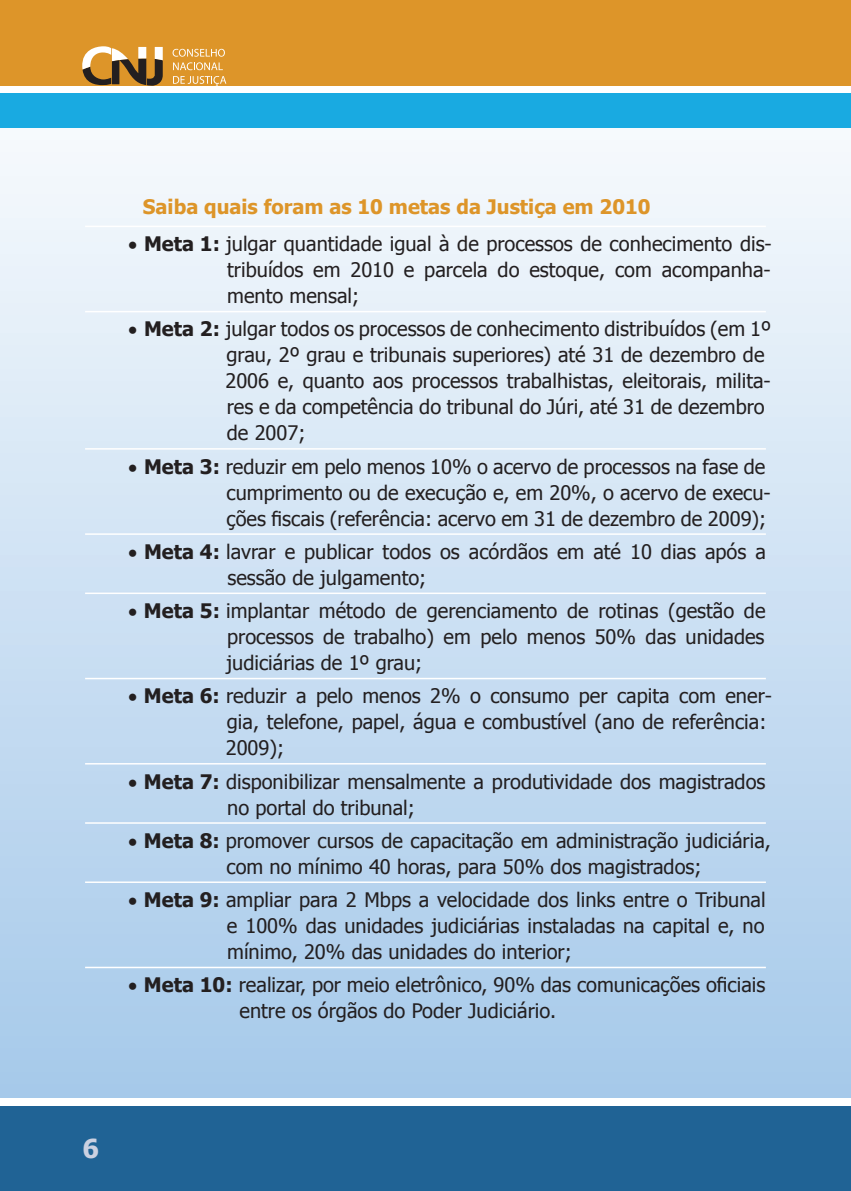
<style>
.page{position:relative;width:851px;height:1191px;background:#fff}
.page>*{position:absolute;margin:0;border:0;box-sizing:border-box;transform-origin:0 0}
.t1{font:700 26px "Tahoma";color:#cbd1e1}
.t2{font:20px/26px "Tahoma";color:#231f20}
.t3{font:700 20px "Tahoma";color:#dd9529}
.s1{font-weight:700}
</style>
<div class="page">
<div style="left:0;top:1106px;width:850px;height:85px;background:#206395"></div>
<div style="left:0;top:0;width:850px;height:86px;background:#dd9529"></div>
<div style="left:0;top:97px;width:850px;height:1000px;background:linear-gradient(to bottom,#f8fbfd,#a5c9ea)"></div>
<div style="left:0;top:93px;width:850px;height:35px;background:#19aae1"></div>
<hr style="left:850px;top:1106px;width:1px;height:85px;background:#206395">
<hr style="left:850px;top:0;width:1px;height:86px;background:#dd9529">
<svg style="left:850px;top:97px;width:1px;height:1000px"></svg>
<svg style="left:172px;top:49px;width:53px;height:21px"></svg>
<svg style="left:173px;top:76px;width:53px;height:10px"></svg>
<svg style="left:82px;top:46px;width:81px;height:40px"></svg>
<hr style="left:85px;top:226px;width:680px;height:1px;background:#fff">
<hr style="left:85px;top:311px;width:680px;height:1px;background:#fff">
<hr style="left:85px;top:448px;width:680px;height:1px;background:#fff">
<hr style="left:85px;top:533px;width:680px;height:2px;background:#fff">
<hr style="left:85px;top:592px;width:680px;height:2px;background:#fff">
<hr style="left:85px;top:678px;width:680px;height:1px;background:#fff">
<hr style="left:85px;top:763px;width:680px;height:1px;background:#fff">
<hr style="left:85px;top:822px;width:680px;height:1px;background:#fff">
<hr style="left:85px;top:881px;width:680px;height:2px;background:#fff">
<hr style="left:85px;top:966px;width:680px;height:2px;background:#fff">
<p class="t3" style="left:143px;top:192px;width:509px">Saiba quais foram as 10 metas da Justiça em 2010</p>
<p class="t2" style="left:227px;top:230px;width:546px;text-align:justify;text-indent:-99px">• <span class="s1">Meta 1:</span> julgar quantidade igual à de processos de conhecimento dis&shy;tribuídos em 2010 e parcela do estoque, com acompanha&shy;mento mensal;</p>
<p class="t2" style="left:225px;top:315px;width:547px;text-indent:-97px">• <span class="s1">Meta 2:</span> julgar todos os processos de conhecimento distribuídos (em 1º grau, 2º grau e tribunais superiores) até 31 de dezembro de 2006 e, quanto aos processos trabalhistas, eleitorais, milita&shy;res e da competência do tribunal do Júri, até 31 de dezembro de 2007;</p>
<p class="t2" style="left:226px;top:452px;width:545px;text-indent:-98px">• <span class="s1">Meta 3:</span> reduzir em pelo menos 10% o acervo de processos na fase de cumprimento ou de execução e, em 20%, o acervo de execu&shy;ções fiscais (referência: acervo em 31 de dezembro de 2009);</p>
<p class="t2" style="left:227px;top:537px;width:540px;text-indent:-99px">• <span class="s1">Meta 4:</span> lavrar e publicar todos os acórdãos em até 10 dias após a sessão de julgamento;</p>
<p class="t2" style="left:226px;top:597px;width:540px;text-align:justify;text-indent:-98px">• <span class="s1">Meta 5:</span> implantar método de gerenciamento de rotinas (gestão de processos de trabalho) em pelo menos 50% das unidades judiciárias de 1º grau;</p>
<p class="t2" style="left:226px;top:682px;width:547px;text-indent:-98px">• <span class="s1">Meta 6:</span> reduzir a pelo menos 2% o consumo per capita com ener&shy;gia, telefone, papel, água e combustível (ano de referência:<br>2009);</p>
<p class="t2" style="left:227px;top:767px;width:539px;text-indent:-99px">• <span class="s1">Meta 7:</span> disponibilizar mensalmente a produtividade dos magistrados no portal do tribunal;</p>
<p class="t2" style="left:226px;top:826px;width:546px;text-indent:-98px">• <span class="s1">Meta 8:</span> promover cursos de capacitação em administração judiciária, com no mínimo 40 horas, para 50% dos magistrados;</p>
<p class="t2" style="left:227px;top:885px;width:540px;text-align:justify;text-indent:-99px">• <span class="s1">Meta 9:</span> ampliar para 2 Mbps a velocidade dos links entre o Tribunal e 100% das unidades judiciárias instaladas na capital e, no mínimo, 20% das unidades do interior;</p>
<p class="t2" style="left:239px;top:971px;width:527px;text-indent:-111px">• <span class="s1">Meta 10:</span> realizar, por meio eletrônico, 90% das comunicações oficiais entre os órgãos do Poder Judiciário.</p>
<h1 class="t1" style="left:82px;top:1130px;width:18px">6</h1>
</div>
